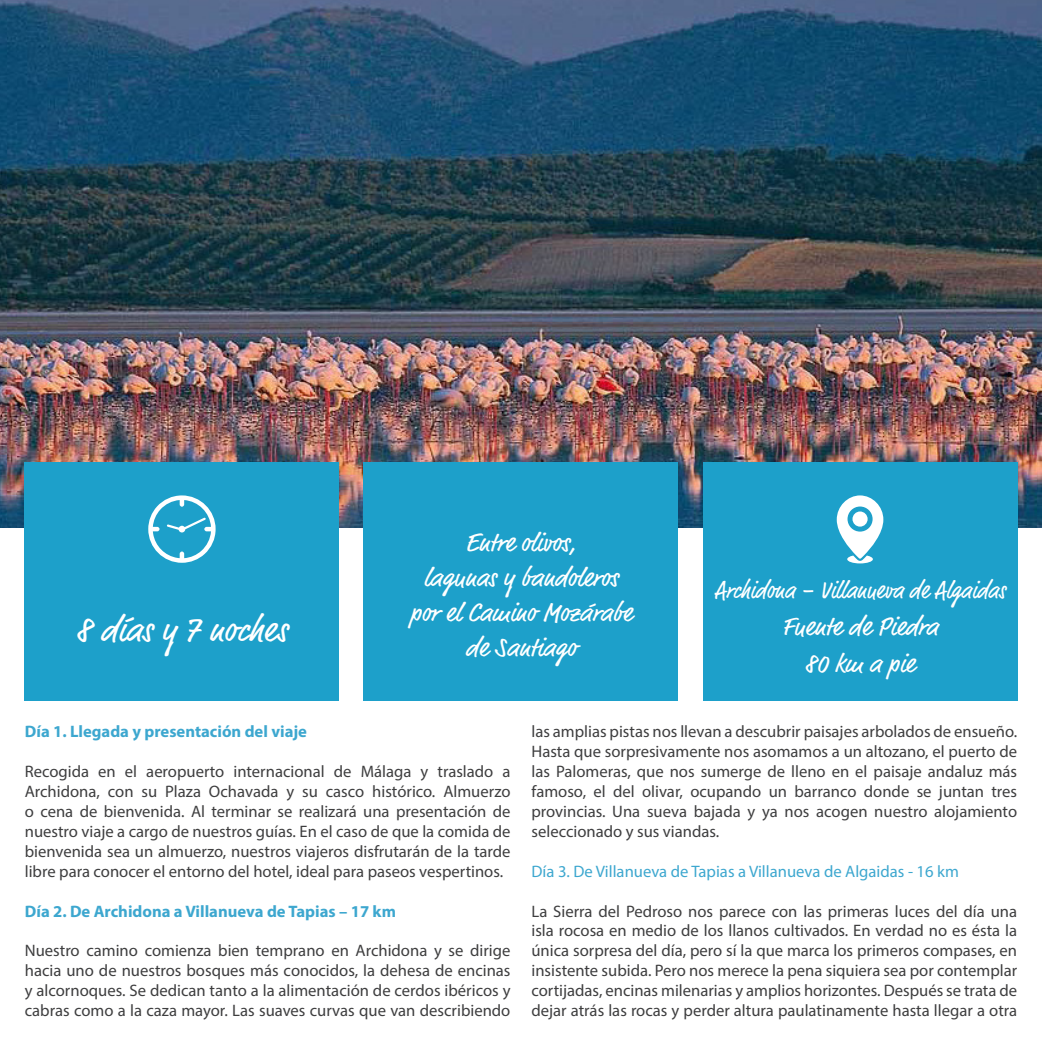
<style>
.page{position:relative;width:1042px;height:1042px;background:#fff}
.page>*{position:absolute;margin:0;border:0;box-sizing:border-box;transform-origin:0 0}
.t1{font:35px "Market Web";color:#fff}
.t2{font:26.25px "Market Web";color:#fff}
.t3{font:24.5px "Market Web";color:#fff;scale:.93 1}
.t4{font:16.62px/19.9px "Myriad Pro";color:#3e3e3f;text-align:justify}
.t5{font:700 16.62px "Myriad Pro";color:#3da7cf}
.t6{font:16.62px "Myriad Pro";color:#3da7cf}
</style>
<div class="page">
<img style="left:0;top:0;width:1042px;height:527px">
<div style="left:25px;top:463px;width:314px;height:238px;background:#1da0ca"></div>
<div style="left:364px;top:463px;width:314px;height:238px;background:#1da0ca"></div>
<div style="left:703px;top:463px;width:314px;height:238px;background:#1da0ca"></div>
<svg style="left:148px;top:495px;width:68px;height:68px"></svg>
<svg style="left:837px;top:495px;width:46px;height:68px"></svg>
<p class="t1" style="left:76px;top:608px;width:212px">8 días y 7 noches</p>
<p class="t2" style="left:465px;top:527px;width:112px">Entre olivos,</p>
<p class="t2" style="left:424px;top:562px;width:196px">lagunas y bandoleros</p>
<p class="t2" style="left:410px;top:597px;width:224px">por el Camino Mozárabe</p>
<p class="t2" style="left:465px;top:632px;width:113px">de Santiago</p>
<p class="t3" style="left:714px;top:576px;width:314px">Archidona – Villanueva de Algaidas</p>
<p class="t2" style="left:782px;top:611px;width:158px">Fuente de Piedra</p>
<p class="t2" style="left:805px;top:647px;width:111px">80 km a pie</p>
<p class="t5" style="left:25px;top:720px;width:284px">Día 1. Llegada y presentación del viaje</p>
<p class="t4" style="left:25px;top:761px;width:487px">Recogida en el aeropuerto internacional de Málaga y traslado a Archidona, con su Plaza Ochavada y su casco histórico. Almuerzo o cena de bienvenida. Al terminar se realizará una presentación de nuestro viaje a cargo de nuestros guías. En el caso de que la comida de bienvenida sea un almuerzo, nuestros viajeros disfrutarán de la tarde libre para conocer el entorno del hotel, ideal para paseos vespertinos.</p>
<p class="t5" style="left:25px;top:900px;width:373px">Día 2. De Archidona a Villanueva de Tapias – 17 km</p>
<p class="t4" style="left:25px;top:940px;width:487px">Nuestro camino comienza bien temprano en Archidona y se dirige hacia uno de nuestros bosques más conocidos, la dehesa de encinas y alcornoques. Se dedican tanto a la alimentación de cerdos ibéricos y cabras como a la caza mayor. Las suaves curvas que van describiendo</p>
<p class="t4" style="left:531px;top:721px;width:487px">las amplias pistas nos llevan a descubrir paisajes arbolados de ensueño.<br>Hasta que sorpresivamente nos asomamos a un altozano, el puerto de las Palomeras, que nos sumerge de lleno en el paisaje andaluz más famoso, el del olivar, ocupando un barranco donde se juntan tres provincias. Una sueva bajada y ya nos acogen nuestro alojamiento seleccionado y sus viandas.</p>
<p class="t6" style="left:531px;top:861px;width:429px">Día 3. De Villanueva de Tapias a Villanueva de Algaidas - 16 km</p>
<p class="t4" style="left:531px;top:900px;width:487px">La Sierra del Pedroso nos parece con las primeras luces del día una isla rocosa en medio de los llanos cultivados. En verdad no es ésta la única sorpresa del día, pero sí la que marca los primeros compases, en insistente subida. Pero nos merece la pena siquiera sea por contemplar cortijadas, encinas milenarias y amplios horizontes. Después se trata de dejar atrás las rocas y perder altura paulatinamente hasta llegar a otra</p>
</div>
